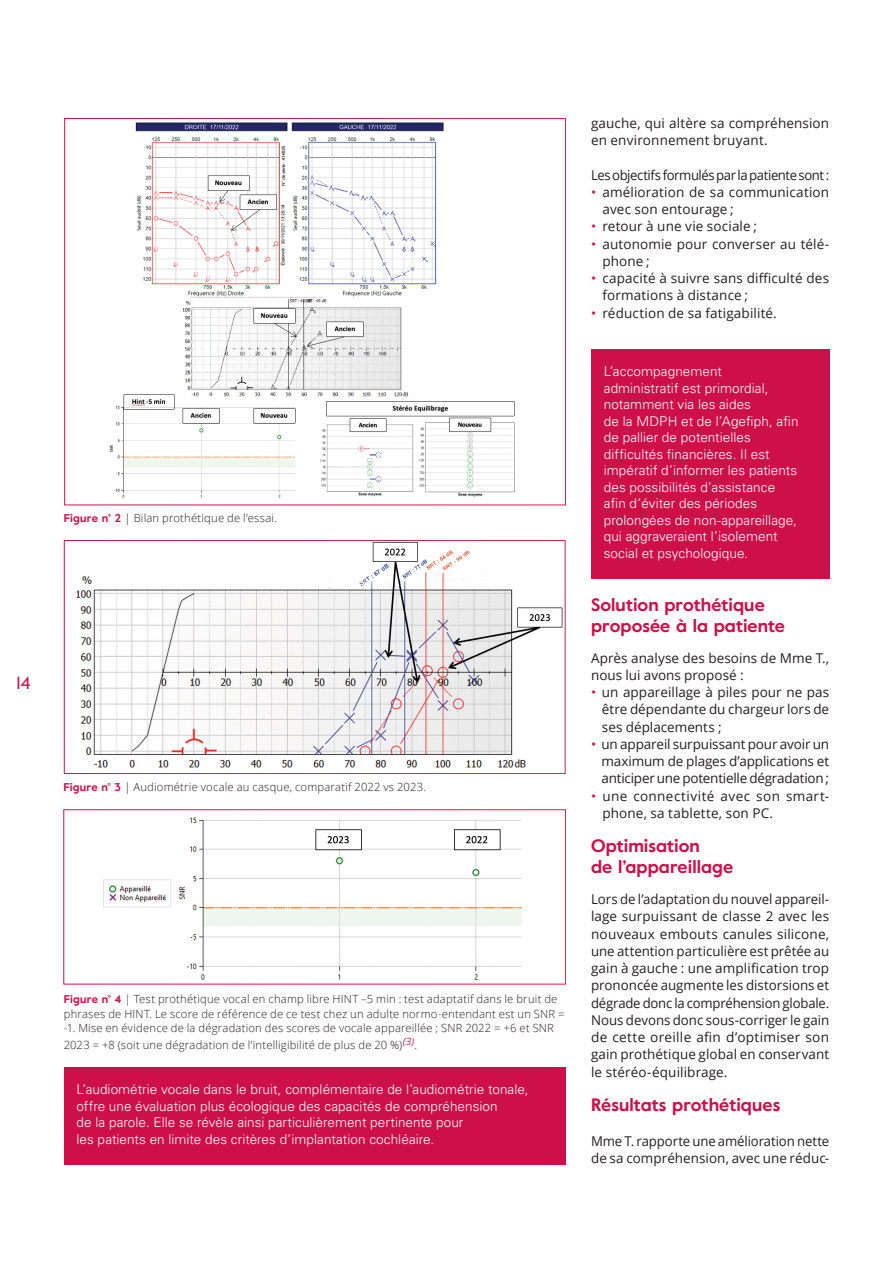
<style>
.page{position:relative;width:893px;height:1263px;background:#fff}
.page>*{position:absolute;margin:0;border:0;box-sizing:border-box;transform-origin:0 0}
.MondeOto_T2{font:700 18px/21px "Value";color:#cd1048}
._00_Folios{font:18px "Value";color:#cd1048}
.MondeOto_Texte-courant{font:13.5px/17.2px "Open Sans";letter-spacing:.005em;color:#231f20}
.MondeOto_Puces_Encadré{font:300 13.5px/16.5px "Univers LT Std";letter-spacing:.005em;color:#fff}
.MondeOto_Texte-courant-2{font:13.5px/17.2px "Open Sans";letter-spacing:.03em;color:#231f20}
.MondeOto_Texte-courant-3{font:13.5px "Open Sans";letter-spacing:-.035em;color:#231f20}
.Légende_figure{font:300 11.25px/14.2px "Open Sans";letter-spacing:.02em;color:#231f20}
.s1{font-family:"Value";font-weight:700;color:#cd1048}
.s2{color:#cd1048}
</style>
<div class="page">
<img style="left:103px;top:817px;width:419px;height:163px">
<div style="left:64px;top:809px;width:502px;height:175px;border:1px solid #fff"></div>
<img style="left:76px;top:542px;width:487px;height:226px">
<div style="left:64px;top:540px;width:501px;height:234px;border:1px solid #fff"></div>
<div style="left:64px;top:1067px;width:502px;height:97px;background:#cd1048"></div>
<img style="left:109px;top:122px;width:406px;height:376px">
<div style="left:591px;top:349px;width:238px;height:229px;background:#cd1048"></div>
<p class="_00_Folios" style="left:17px;top:670px;width:16px">14</p>
<p class="Légende_figure" style="left:64px;top:510px;width:215px"><span class="s1">Figure n° 2</span> | Bilan prothétique de l’essai.</p>
<p class="Légende_figure" style="left:63px;top:779px;width:364px"><span class="s1">Figure n° 3</span> | Audiométrie vocale au casque, comparatif 2022 vs 2023.</p>
<p class="Légende_figure" style="left:64px;top:992px;width:502px"><span class="s1">Figure n° 4</span> | Test prothétique vocal en champ libre HINT –5 min : test adaptatif dans le bruit de phrases de HINT. Le score de référence de ce test chez un adulte normo-entendant est un SNR = -1. Mise en évidence de la dégradation des scores de vocale appareillée ; SNR 2022 = +6 et SNR</p>
<p class="Légende_figure" style="left:64px;top:1037px;width:355px">2023 = +8 (soit une dégradation de l’intelligibilité de plus de 20 %)<sup>(3)</sup>.</p>
<p class="MondeOto_Puces_Encadré" style="left:77px;top:1081px;width:454px">L’audiométrie vocale dans le bruit, complémentaire de l’audiométrie tonale, offre une évaluation plus écologique des capacités de compréhension<br>de la parole. Elle se révèle ainsi particulièrement pertinente pour<br>les patients en limite des critères d’implantation cochléaire.</p>
<p class="MondeOto_Texte-courant" style="left:591px;top:114px;width:240px">gauche, qui altère sa compréhension en environnement bruyant.</p>
<p class="MondeOto_Texte-courant-3" style="left:591px;top:165px;width:240px">Les objectifs formulés par la patiente sont :</p>
<p class="MondeOto_Texte-courant" style="left:602px;top:183px;width:228px;text-indent:-11px"><span class="s2">•</span> amélioration de sa communication avec son entourage ;</p>
<p class="MondeOto_Texte-courant" style="left:591px;top:217px;width:167px"><span class="s2">•</span> retour à une vie sociale ;</p>
<p class="MondeOto_Texte-courant" style="left:602px;top:235px;width:228px;text-indent:-11px"><span class="s2">•</span> autonomie pour converser au télé&shy;phone ;</p>
<p class="MondeOto_Texte-courant" style="left:602px;top:269px;width:228px;text-indent:-11px"><span class="s2">•</span> capacité à suivre sans difficulté des formations à distance ;</p>
<p class="MondeOto_Texte-courant" style="left:591px;top:304px;width:187px"><span class="s2">•</span> réduction de sa fatigabilité.</p>
<p class="MondeOto_Puces_Encadré" style="left:604px;top:363px;width:196px">L’accompagnement administratif est primordial, notamment via les aides<br>de la MDPH et de l’Agefiph, afin de pallier de potentielles difficultés financières. Il est impératif d’informer les patients des possibilités d’assistance afin d’éviter des périodes prolongées de non-appareillage, qui aggraveraient l’isolement social et psychologique.</p>
<p class="MondeOto_T2" style="left:591px;top:594px;width:196px">Solution prothétique proposée à la patiente</p>
<p class="MondeOto_Texte-courant" style="left:591px;top:649px;width:240px">Après analyse des besoins de Mme T., nous lui avons proposé :</p>
<p class="MondeOto_Texte-courant" style="left:602px;top:683px;width:229px;text-align:justify;text-indent:-11px"><span class="s2">•</span> un appareillage à piles pour ne pas être dépendante du chargeur lors de ses déplacements ;</p>
<p class="MondeOto_Texte-courant" style="left:601px;top:735px;width:229px;text-align:justify;text-indent:-10px"><span class="s2">•</span> un appareil surpuissant pour avoir un maximum de plages d’applications et anticiper une potentielle dégradation ;</p>
<p class="MondeOto_Texte-courant-2" style="left:602px;top:787px;width:228px;text-indent:-11px"><span class="s2">•</span> une connectivité avec son smart&shy;phone, sa tablette, son PC.</p>
<p class="MondeOto_T2" style="left:591px;top:836px;width:144px">Optimisation<br>de l’appareillage</p>
<p class="MondeOto_Texte-courant" style="left:591px;top:890px;width:240px;text-align:justify">Lors de l’adaptation du nouvel appareil&shy;lage surpuissant de classe 2 avec les nouveaux embouts canules silicone, une attention particulière est prêtée au gain à gauche : une amplification trop prononcée augmente les distorsions et dégrade donc la compréhension globale.<br>Nous devons donc sous-corriger le gain de cette oreille afin d’optimiser son gain prothétique global en conservant le stéréo-équilibrage.</p>
<p class="MondeOto_T2" style="left:591px;top:1094px;width:191px">Résultats prothétiques</p>
<p class="MondeOto_Texte-courant" style="left:591px;top:1132px;width:240px">Mme T. rapporte une amélioration nette de sa compréhension, avec une réduc-</p>
</div>
